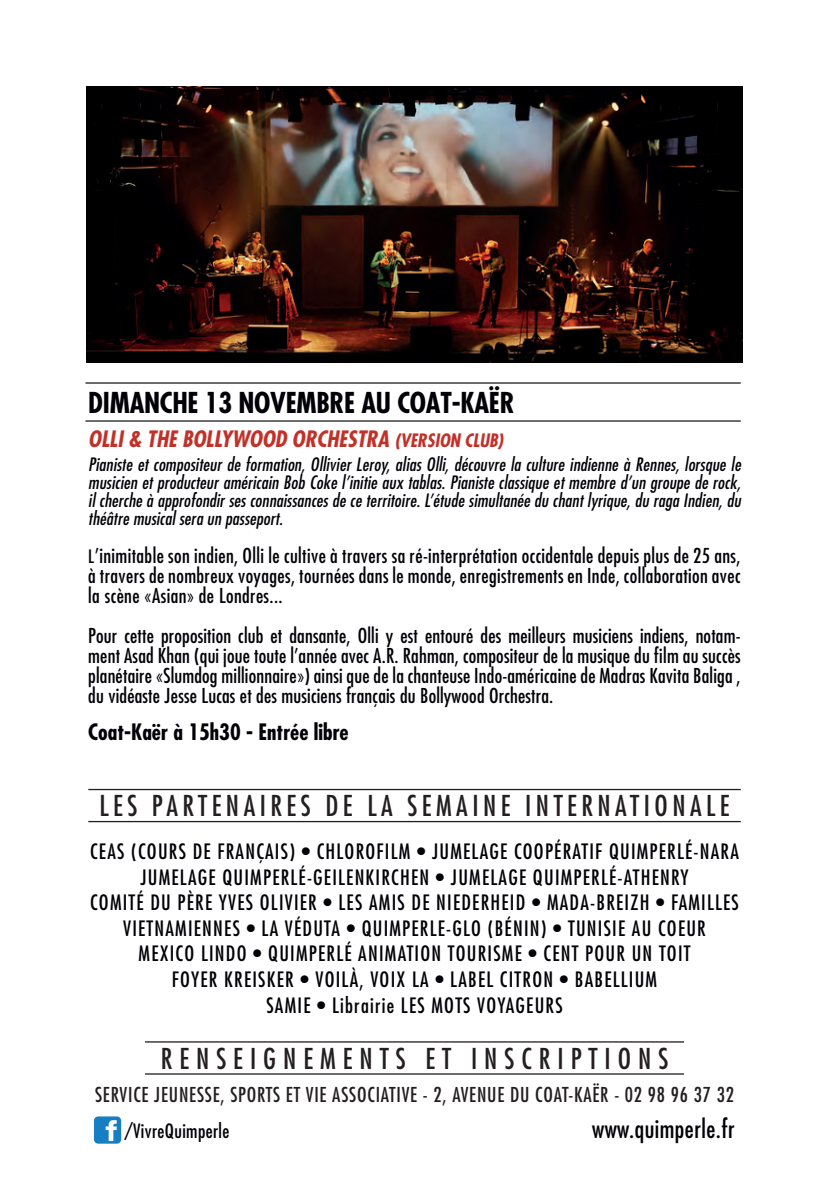
<style>
.page{position:relative;width:830px;height:1192px;background:#fff}
.page>*{position:absolute;margin:0;border:0;box-sizing:border-box;transform-origin:0 0}
.t1{font:condensed 28px "Futura";letter-spacing:.16em;color:#231f20}
.t2{font:700 condensed 28px "Futura";letter-spacing:-.01em;color:#000006}
.t3{font:condensed 28px "Futura";letter-spacing:.25em;color:#231f20}
.t4{font:condensed 24.8px "Futura";letter-spacing:.02em;color:#000006}
.t5{font:italic 700 condensed 22px "Futura";color:#c23028}
.t6{font:700 condensed 22px "Futura";color:#000006}
.t7{font:condensed 20.6px/25.6px "Futura";letter-spacing:.06em;color:#000006}
.t8{font:condensed 20px/20px "Futura";letter-spacing:.015em;color:#000006;text-align:justify}
.t9{font:condensed 20px "Futura";letter-spacing:.04em;color:#231f20}
.t10{font:condensed 19.2px "Futura";letter-spacing:.02em;color:#000006}
.t11{font:italic condensed 18px/18px "Futura";letter-spacing:.01em;color:#000006;text-align:justify}
.s1{font-size:18px}
</style>
<div class="page">
<div style="left:94px;top:1116px;width:27px;height:27px;background:#167ec2;border-radius:4px"></div>
<svg style="left:106px;top:1120px;width:11px;height:20px"></svg>
<hr style="left:85px;top:382px;width:655px;height:1px;background:#231f20">
<hr style="left:85px;top:420px;width:655px;height:1px;background:#231f20">
<hr style="left:145px;top:1041px;width:538px;height:1px;background:#231f20">
<hr style="left:145px;top:1073px;width:538px;height:1px;background:#231f20">
<hr style="left:88px;top:788px;width:652px;height:2px;background:#231f20">
<hr style="left:88px;top:820px;width:652px;height:2px;background:#231f20">
<img style="left:86px;top:87px;width:656px;height:275px">
<h1 class="t2" style="left:88px;top:385px;width:427px">DIMANCHE 13 NOVEMBRE AU COAT-KAËR</h1>
<p class="t5" style="left:88px;top:425px;width:416px">OLLI &amp; THE BOLLYWOOD ORCHESTRA <span class="s1">(VERSION CLUB)</span></p>
<p class="t11" style="left:88px;top:455px;width:654px">Pianiste et compositeur de formation, Ollivier Leroy, alias Olli, découvre la culture indienne à Rennes, lorsque le musicien et producteur américain Bob Coke l’initie aux tablas. Pianiste classique et membre d’un groupe de rock, il cherche à approfondir ses connaissances de ce territoire. L’étude simultanée du chant lyrique, du raga Indien, du théâtre musical sera un passeport.</p>
<p class="t8" style="left:88px;top:545px;width:653px"><span class="s1">L</span>’inimitable son indien, Olli le cultive à travers sa ré-interprétation occidentale depuis plus de 25 ans, à travers de nombreux voyages, tournées dans le monde, enregistrements en Inde, collaboration avec la scène «Asian» de Londres...</p>
<p class="t8" style="left:88px;top:625px;width:653px">Pour cette proposition club et dansante, Olli y est entouré des meilleurs musiciens indiens, notam&shy;ment Asad Khan (qui joue toute l’année avec A.R. Rahman, compositeur de la musique du film au succès planétaire «Slumdog millionnaire») ainsi que de la chanteuse Indo-américaine de Madras Kavita Baliga , du vidéaste Jesse Lucas et des musiciens français du Bollywood Orchestra.</p>
<p class="t6" style="left:88px;top:717px;width:262px">COAT-KAËR À 15H30 - ENTRÉE LIBRE</p>
<h1 class="t1" style="left:99px;top:789px;width:629px">LES PARTEN AIRES DE LA SEMAINE INTE RN ATION ALE</h1>
<p class="t7" style="left:90px;top:838px;width:650px">CEAS (COURS DE FRANÇAIS) • CHLOROFILM • JUMELAGE COOPÉRATIF QUIMPERLÉ-NARA</p>
<p class="t7" style="left:140px;top:864px;width:549px">JUMELAGE QUIMPERLÉ-GEILENKIRCHEN • JUMELAGE QUIMPERLÉ-ATHENRY</p>
<p class="t7" style="left:90px;top:889px;width:650px">COMITÉ DU PÈRE YVES OLIVIER • LES AMIS DE NIEDERHEID • MADA-BREIZH • FAMILLES</p>
<p class="t7" style="left:123px;top:915px;width:584px">VIETNAMIENNES • LA VÉDUTA • QUIMPERLE-GLO (BÉNIN) • TUNISIE AU COEUR</p>
<p class="t7" style="left:138px;top:940px;width:553px">MEXICO LINDO • QUIMPERLÉ ANIMATION TOURISME • CENT POUR UN TOIT</p>
<p class="t7" style="left:172px;top:966px;width:19px">Foyer</p>
<p class="t7" style="left:224px;top:966px;width:20px">Kreisker</p>
<p class="t7" style="left:266px;top:966px;width:392px;text-indent:34px">• VOILÀ, VOIX LA • LABEL CITRON • BABELLIUM<br>SAMIE • Librairie LES MOTS VOYAGEURS</p>
<h1 class="t3" style="left:161px;top:1042px;width:360px">Rensei gnements et i nscrip</h1>
<h1 class="t1" style="left:588px;top:1042px;width:79px">tio ns</h1>
<p class="t9" style="left:95px;top:1082px;width:256px">Service Jeunesse, Sports ET Vie Associa</p>
<p class="t9" style="left:389px;top:1082px;width:346px">tive - 2, avenue du Coat-Kaër - 02 98 96 37 32</p>
<p class="t10" style="left:125px;top:1119px;width:106px">/VivreQuimperle</p>
<p class="t4" style="left:592px;top:1114px;width:144px">www.quimperle.fr</p>
</div>
